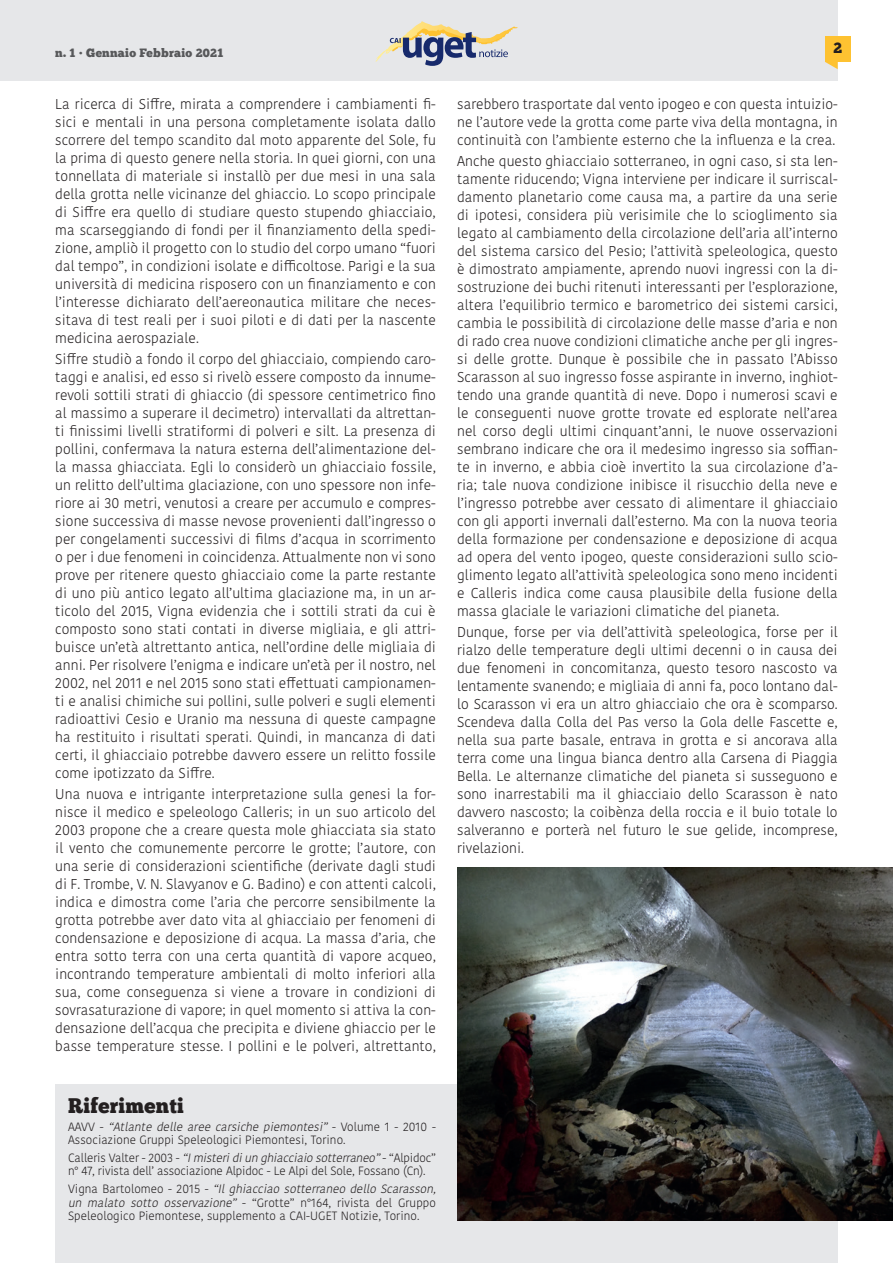
<style>
.page{position:relative;width:893px;height:1263px;background:#fff}
.page>*{position:absolute;margin:0;border:0;box-sizing:border-box;transform-origin:0 0}
.SOTTOTITOLI_Articoli{font:21px "Chunk Five";letter-spacing:.01em;color:#231f20}
.t1{font:15px "Chunk Five";color:#231f20}
.TESTO_Articoli{font:300 14.25px/18px "Kohinoor Bangla";letter-spacing:.005em;color:#231f20;text-align:justify}
.TESTO_Articoli-2{font:300 12px/13.5px "Kohinoor Bangla";letter-spacing:.005em;color:#231f20}
.t2{font:12px "Chunk Five";letter-spacing:.02em;color:#57585a}
.s1{font-style:italic}
</style>
<div class="page">
<div style="left:0;top:0;width:838px;height:81px;background:#e6e7e9"></div>
<div style="left:825px;top:36px;width:25px;height:26px;background:#fec231"></div>
<svg style="left:825px;top:62px;width:13px;height:7px"></svg>
<svg style="left:375px;top:21px;width:143px;height:45px"></svg>
<div style="left:55px;top:1084px;width:783px;height:179px;background:#e6e7e9"></div>
<img style="left:457px;top:867px;width:436px;height:353px">
<p class="t2" style="left:55px;top:47px;width:169px">n. 1 • Gennaio Febbraio 2021</p>
<p class="t1" style="left:833px;top:41px;width:10px">2</p>
<p class="TESTO_Articoli" style="left:55px;top:94px;width:382px">La ricerca di Siffre, mirata a comprendere i cambiamenti fi&shy;sici e mentali in una persona completamente isolata dallo scorrere del tempo scandito dal moto apparente del Sole, fu la prima di questo genere nella storia. In quei giorni, con una tonnellata di materiale si installò per due mesi in una sala della grotta nelle vicinanze del ghiaccio. Lo scopo principale di Siffre era quello di studiare questo stupendo ghiacciaio, ma scarseggiando di fondi per il finanziamento della spedi&shy;zione, ampliò il progetto con lo studio del corpo umano “fuori dal tempo”, in condizioni isolate e difficoltose. Parigi e la sua università di medicina risposero con un finanziamento e con l’interesse dichiarato dell’aereonautica militare che neces&shy;sitava di test reali per i suoi piloti e di dati per la nascente medicina aerospaziale.</p>
<p class="TESTO_Articoli" style="left:55px;top:350px;width:382px">Siffre studiò a fondo il corpo del ghiacciaio, compiendo caro&shy;taggi e analisi, ed esso si rivelò essere composto da innume&shy;revoli sottili strati di ghiaccio (di spessore centimetrico fino al massimo a superare il decimetro) intervallati da altrettan&shy;ti finissimi livelli stratiformi di polveri e silt. La presenza di pollini, confermava la natura esterna dell’alimentazione del&shy;la massa ghiacciata. Egli lo considerò un ghiacciaio fossile, un relitto dell’ultima glaciazione, con uno spessore non infe&shy;riore ai 30 metri, venutosi a creare per accumulo e compres&shy;sione successiva di masse nevose provenienti dall’ingresso o per congelamenti successivi di films d’acqua in scorrimento o per i due fenomeni in coincidenza. Attualmente non vi sono prove per ritenere questo ghiacciaio come la parte restante di uno più antico legato all’ultima glaciazione ma, in un ar&shy;ticolo del 2015, Vigna evidenzia che i sottili strati da cui è composto sono stati contati in diverse migliaia, e gli attri&shy;buisce un’età altrettanto antica, nell’ordine delle migliaia di anni. Per risolvere l’enigma e indicare un’età per il nostro, nel 2002, nel 2011 e nel 2015 sono stati effettuati campionamen&shy;ti e analisi chimiche sui pollini, sulle polveri e sugli elementi radioattivi Cesio e Uranio ma nessuna di queste campagne ha restituito i risultati sperati. Quindi, in mancanza di dati certi, il ghiacciaio potrebbe davvero essere un relitto fossile come ipotizzato da Siffre.</p>
<p class="TESTO_Articoli" style="left:55px;top:785px;width:382px">Una nuova e intrigante interpretazione sulla genesi la for&shy;nisce il medico e speleologo Calleris; in un suo articolo del 2003 propone che a creare questa mole ghiacciata sia stato il vento che comunemente percorre le grotte; l’autore, con una serie di considerazioni scientifiche (derivate dagli studi di F. Trombe, V. N. Slavyanov e G. Badino) e con attenti calcoli, indica e dimostra come l’aria che percorre sensibilmente la grotta potrebbe aver dato vita al ghiacciaio per fenomeni di condensazione e deposizione di acqua. La massa d’aria, che entra sotto terra con una certa quantità di vapore acqueo, incontrando temperature ambientali di molto inferiori alla sua, come conseguenza si viene a trovare in condizioni di sovrasaturazione di vapore; in quel momento si attiva la con&shy;densazione dell’acqua che precipita e diviene ghiaccio per le basse temperature stesse. I pollini e le polveri, altrettanto,</p>
<p class="SOTTOTITOLI_Articoli" style="left:68px;top:1096px;width:117px">Riferimenti</p>
<p class="TESTO_Articoli-2" style="left:68px;top:1119px;width:369px">AAVV - <span class="s1">“Atlante delle aree carsiche piemontesi”</span> - Vo l u m e 1 - 2 0 1 0 -<br>Associazione Gruppi Speleologici Piemontesi, Torino.</p>
<p class="TESTO_Articoli-2" style="left:68px;top:1151px;width:369px">C a l le r i s Va lt e r - 2 0 0 3 - <span class="s1">“Imisteridiun ghiacciaio sotterraneo”</span>- “A l p i d o c” n° 47, rivista dell’ associazione Alpidoc - Le Alpi del Sole, Fossano (Cn).</p>
<p class="TESTO_Articoli-2" style="left:68px;top:1182px;width:372px">V i g n a B a rt o l o m e o - 2 0 1 5 - <span class="s1">“Il ghiacciao sotterraneo dello Scarasson, un malato sotto osservazione”</span> - “Grotte” n°164, rivista del Gruppo<br>Speleologico Piemontese, supplemento a CAI-UGET Notizie, Torino.</p>
<p class="TESTO_Articoli" style="left:457px;top:94px;width:382px">sarebbero trasportate dal vento ipogeo e con questa intuizio&shy;ne l’autore vede la grotta come parte viva della montagna, in continuità con l’ambiente esterno che la influenza e la crea.</p>
<p class="TESTO_Articoli" style="left:457px;top:152px;width:382px">Anche questo ghiacciaio sotterraneo, in ogni caso, si sta len&shy;tamente riducendo; Vigna interviene per indicare il surriscal&shy;damento planetario come causa ma, a partire da una serie di ipotesi, considera più verisimile che lo scioglimento sia legato al cambiamento della circolazione dell’aria all’interno del sistema carsico del Pesio; l’attività speleologica, questo è dimostrato ampiamente, aprendo nuovi ingressi con la di&shy;sostruzione dei buchi ritenuti interessanti per l’esplorazione, altera l’equilibrio termico e barometrico dei sistemi carsici, cambia le possibilità di circolazione delle masse d’aria e non di rado crea nuove condizioni climatiche anche per gli ingres&shy;si delle grotte. Dunque è possibile che in passato l’Abisso Scarasson al suo ingresso fosse aspirante in inverno, inghiot&shy;tendo una grande quantità di neve. Dopo i numerosi scavi e le conseguenti nuove grotte trovate ed esplorate nell’area nel corso degli ultimi cinquant’anni, le nuove osservazioni sembrano indicare che ora il medesimo ingresso sia soffian&shy;te in inverno, e abbia cioè invertito la sua circolazione d’a&shy;ria; tale nuova condizione inibisce il risucchio della neve e l’ingresso potrebbe aver cessato di alimentare il ghiacciaio con gli apporti invernali dall’esterno. Ma con la nuova teoria della formazione per condensazione e deposizione di acqua ad opera del vento ipogeo, queste considerazioni sullo scio&shy;glimento legato all’attività speleologica sono meno incidenti e Calleris indica come causa plausibile della fusione della massa glaciale le variazioni climatiche del pianeta.</p>
<p class="TESTO_Articoli" style="left:457px;top:623px;width:382px">Dunque, forse per via dell’attività speleologica, forse per il rialzo delle temperature degli ultimi decenni o in causa dei due fenomeni in concomitanza, questo tesoro nascosto va lentamente svanendo; e migliaia di anni fa, poco lontano dal&shy;lo Scarasson vi era un altro ghiacciaio che ora è scomparso.<br>Scendeva dalla Colla del Pas verso la Gola delle Fascette e, nella sua parte basale, entrava in grotta e si ancorava alla terra come una lingua bianca dentro alla Carsena di Piaggia Bella. Le alternanze climatiche del pianeta si susseguono e sono inarrestabili ma il ghiacciaio dello Scarasson è nato davvero nascosto; la coibènza della roccia e il buio totale lo salveranno e porterà nel futuro le sue gelide, incomprese, rivelazioni.</p>
</div>
